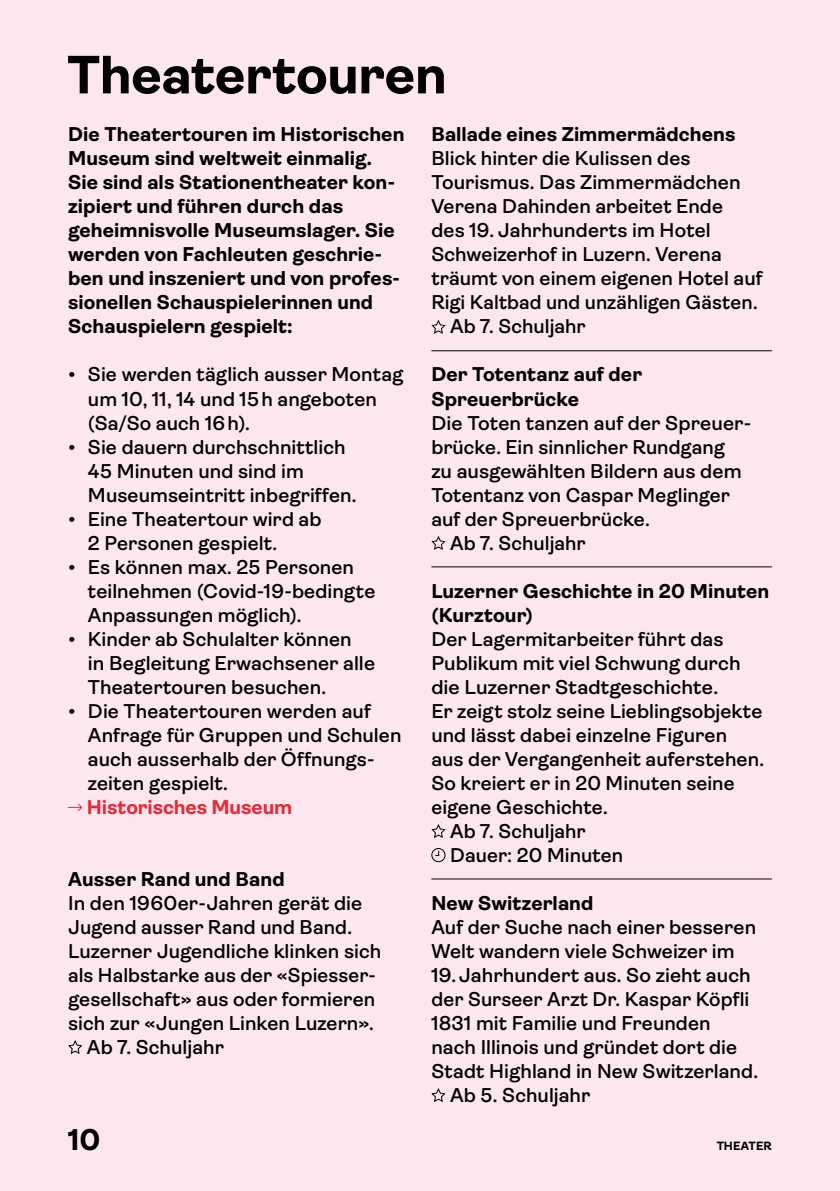
<style>
.page{position:relative;width:840px;height:1191px;background:#fff}
.page>*{position:absolute;margin:0;border:0;box-sizing:border-box;transform-origin:0 0}
.t1{font:700 54px "Ambit";letter-spacing:-.01em;color:#000}
.t2{font:700 30px "Ambit";color:#000}
.t3{font:600 20px/24px "Ambit";color:#000}
.t4{font:700 20px/24px "Ambit";letter-spacing:.005em;color:#000}
.t5{font:700 20px "Ambit";letter-spacing:-.005em;color:#e52c3b}
.t6{font:700 12px "Ambit";letter-spacing:.01em;color:#000}
</style>
<div class="page">
<div style="left:0;top:0;width:839px;height:1191px;background:#fde7ef"></div>
<hr style="left:839px;top:0;width:1px;height:1191px;background:#fde7ef">
<hr style="left:431px;top:350px;width:340px;height:1px;background:#000">
<hr style="left:431px;top:566px;width:340px;height:1px;background:#000">
<hr style="left:431px;top:878px;width:340px;height:1px;background:#000">
<svg style="left:431px;top:319px;width:15px;height:15px"></svg>
<svg style="left:431px;top:536px;width:15px;height:14px"></svg>
<svg style="left:431px;top:824px;width:15px;height:14px"></svg>
<svg style="left:431px;top:848px;width:15px;height:14px"></svg>
<svg style="left:431px;top:1088px;width:15px;height:14px"></svg>
<svg style="left:68px;top:1040px;width:15px;height:14px"></svg>
<svg style="left:68px;top:803px;width:14px;height:9px"></svg>
<h1 class="t1" style="left:67px;top:45px;width:381px">Theatertouren</h1>
<p class="t4" style="left:68px;top:123px;width:338px">Die Theatertouren im Historischen<br>Museum sind weltweit einmalig.<br>Sie sind als Stationentheater kon&shy;zipiert und führen durch das geheimnisvolle Museumslager. Sie werden von Fachleuten geschrie&shy;ben und inszeniert und von profes&shy;sionellen Schauspielerinnen und<br>Schauspielern gespielt:</p>
<p class="t3" style="left:88px;top:363px;width:317px;text-indent:-20px">• Sie werden täglich ausser Montag um 10, 11, 14 und 15h angeboten (Sa/So auch 16h).</p>
<p class="t3" style="left:88px;top:435px;width:270px;text-indent:-20px">• Sie dauern durchschnittlich<br>45 Minuten und sind im<br>Museumseintritt inbegriffen.</p>
<p class="t3" style="left:88px;top:507px;width:235px;text-indent:-20px">• Eine Theatertour wird ab<br>2 Personen gespielt.</p>
<p class="t3" style="left:88px;top:555px;width:289px;text-indent:-20px">• Es können max. 25 Personen teilnehmen (Covid-19-bedingte<br>Anpassungen möglich).</p>
<p class="t3" style="left:88px;top:627px;width:288px;text-indent:-20px">• Kinder ab Schulalter können<br>in Begleitung Erwachsener alle<br>Theatertouren besuchen.</p>
<p class="t3" style="left:88px;top:699px;width:315px;text-indent:-20px">• Die Theatertouren werden auf<br>Anfrage für Gruppen und Schulen auch ausserhalb der Öffnungs&shy;zeiten gespielt.</p>
<p class="t5" style="left:87px;top:795px;width:207px">Historisches Museum</p>
<p class="t4" style="left:431px;top:123px;width:306px">Ballade eines Zimmermädchens</p>
<p class="t3" style="left:431px;top:147px;width:260px">Blick hinter die Kulissen des</p>
<p class="t3" style="left:431px;top:171px;width:311px">Tourismus. Das Zimmermädchen</p>
<p class="t3" style="left:431px;top:195px;width:293px">Verena Dahinden arbeitet Ende</p>
<p class="t3" style="left:431px;top:219px;width:281px">des 19. Jahrhunderts im Hotel</p>
<p class="t3" style="left:431px;top:243px;width:292px">Schweizerhof in Luzern. Verena</p>
<p class="t3" style="left:431px;top:267px;width:332px">träumt von einem eigenen Hotel auf</p>
<p class="t3" style="left:431px;top:291px;width:327px">Rigi Kaltbad und unzähligen Gästen.</p>
<p class="t3" style="left:450px;top:315px;width:137px">Ab 7. Schuljahr</p>
<p class="t4" style="left:431px;top:363px;width:212px">Der Totentanz auf der<br>Spreuerbrücke</p>
<p class="t3" style="left:431px;top:411px;width:321px">Die Toten tanzen auf der Spreuer-</p>
<p class="t3" style="left:431px;top:435px;width:295px">brücke. Ein sinnlicher Rundgang</p>
<p class="t3" style="left:431px;top:459px;width:312px">zu ausgewählten Bildern aus dem</p>
<p class="t3" style="left:431px;top:483px;width:300px">Totentanz von Caspar Meglinger</p>
<p class="t3" style="left:431px;top:507px;width:220px">auf der Spreuerbrücke.</p>
<p class="t3" style="left:450px;top:531px;width:137px">Ab 7. Schuljahr</p>
<p class="t4" style="left:431px;top:579px;width:339px">Luzerner Geschichte in 20 Minuten (Kurztour)</p>
<p class="t3" style="left:431px;top:627px;width:293px">Der Lagermitarbeiter führt das</p>
<p class="t3" style="left:431px;top:651px;width:310px">Publikum mit viel Schwung durch</p>
<p class="t3" style="left:431px;top:675px;width:288px">die Luzerner Stadtgeschichte.</p>
<p class="t3" style="left:431px;top:699px;width:332px">Er zeigt stolz seine Lieblingsobjekte</p>
<p class="t3" style="left:431px;top:723px;width:297px">und lässt dabei einzelne Figuren</p>
<p class="t3" style="left:431px;top:747px;width:334px">aus der Vergangenheit auferstehen.</p>
<p class="t3" style="left:431px;top:771px;width:305px">So kreiert er in 20 Minuten seine</p>
<p class="t3" style="left:431px;top:795px;width:178px">eigene Geschichte.</p>
<p class="t3" style="left:450px;top:819px;width:137px">Ab 7. Schuljahr</p>
<p class="t3" style="left:450px;top:843px;width:175px">Dauer: 20 Minuten</p>
<p class="t4" style="left:431px;top:891px;width:163px">New Switzerland</p>
<p class="t3" style="left:431px;top:915px;width:326px">Auf der Suche nach einer besseren</p>
<p class="t3" style="left:431px;top:939px;width:305px">Welt wandern viele Schweizer im</p>
<p class="t3" style="left:431px;top:963px;width:321px">19.Jahrhundert aus. So zieht auch</p>
<p class="t3" style="left:431px;top:987px;width:319px">der Surseer Arzt Dr. Kaspar Köpfli</p>
<p class="t3" style="left:431px;top:1011px;width:281px">1831 mit Familie und Freunden</p>
<p class="t3" style="left:431px;top:1035px;width:307px">nach Illinois und gründet dort die</p>
<p class="t3" style="left:431px;top:1059px;width:328px">Stadt Highland in New Switzerland.</p>
<p class="t3" style="left:450px;top:1083px;width:142px">Ab 5. Schuljahr</p>
<p class="t4" style="left:68px;top:867px;width:218px">Ausser Rand und Band</p>
<p class="t3" style="left:68px;top:891px;width:295px">In den 1960er-Jahren gerät die</p>
<p class="t3" style="left:68px;top:915px;width:285px">Jugend ausser Rand und Band.</p>
<p class="t3" style="left:68px;top:939px;width:314px">Luzerner Jugendliche klinken sich</p>
<p class="t3" style="left:68px;top:963px;width:309px">als Halbstarke aus der «Spiesser-</p>
<p class="t3" style="left:68px;top:987px;width:308px">gesellschaft» aus oder formieren</p>
<p class="t3" style="left:68px;top:1011px;width:307px">sich zur «Jungen Linken Luzern».</p>
<p class="t3" style="left:87px;top:1035px;width:138px">Ab 7. Schuljahr</p>
<h2 class="t2" style="left:68px;top:1123px;width:34px">10</h2>
<p class="t6" style="left:716px;top:1139px;width:57px">THEATER</p>
</div>
